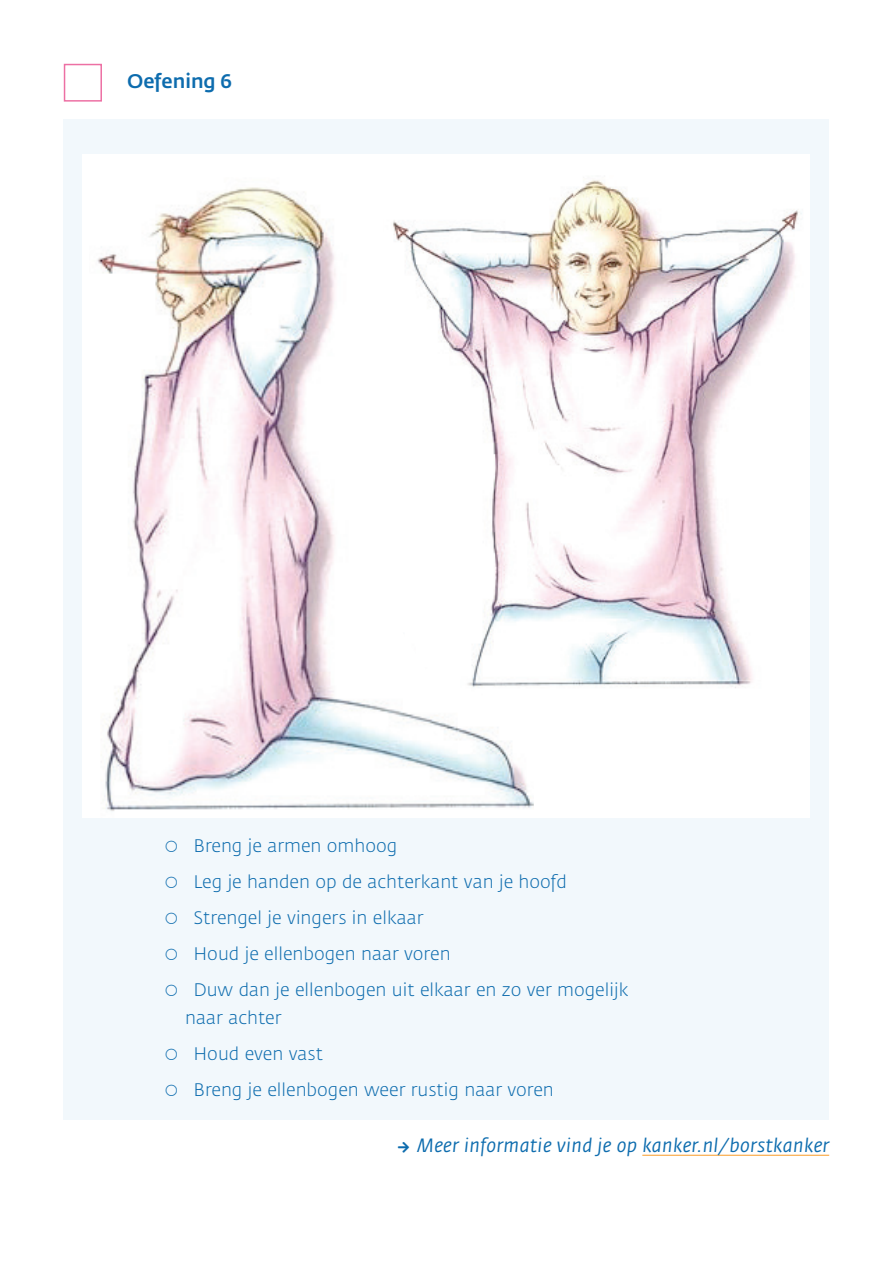
<style>
.page{position:relative;width:893px;height:1263px;background:#fff}
.page>*{position:absolute;margin:0;border:0;box-sizing:border-box;transform-origin:0 0}
.t1{font:500 19.5px "Fedra Sans Std";color:#0d6cae}
.t2{font:italic 19.05px "Fedra Sans";letter-spacing:.02em;color:#0d6cae}
.t3{font:300 18px/27.5px "Fedra Sans";color:#0d6cae}
</style>
<div class="page">
<div style="left:64px;top:64px;width:38px;height:38px;border:2px solid #ed70a4"></div>
<div style="left:64px;top:119px;width:765px;height:1000px;background:#f2f8fc"></div>
<hr style="left:642px;top:1155px;width:187px;height:1px;background:#faa63f">
<div style="left:83px;top:154px;width:727px;height:664px;background:#fff"></div>
<img style="left:97px;top:187px;width:437px;height:624px">
<img style="left:384px;top:180px;width:418px;height:522px">
<p class="t1" style="left:127px;top:68px;width:106px">Oefening 6</p>
<p class="t3" style="left:164px;top:833px;width:235px">○ Breng je armen omhoog</p>
<p class="t3" style="left:164px;top:869px;width:405px">○ Leg je handen op de achterkant van je hoofd</p>
<p class="t3" style="left:164px;top:905px;width:261px">○ Strengel je vingers in elkaar</p>
<p class="t3" style="left:164px;top:941px;width:288px">○ Houd je ellenbogen naar voren</p>
<p class="t3" style="left:185px;top:977px;width:445px;text-indent:-22px">○ Duw dan je ellenbogen uit elkaar en zo ver mogelijk naar achter</p>
<p class="t3" style="left:164px;top:1040px;width:161px">○ Houd even vast</p>
<p class="t3" style="left:164px;top:1076px;width:392px">○ Breng je ellenbogen weer rustig naar voren</p>
<p class="t2" style="left:417px;top:1135px;width:413px">Meer informatie vind je op kanker.nl/borstkanker</p>
</div>
